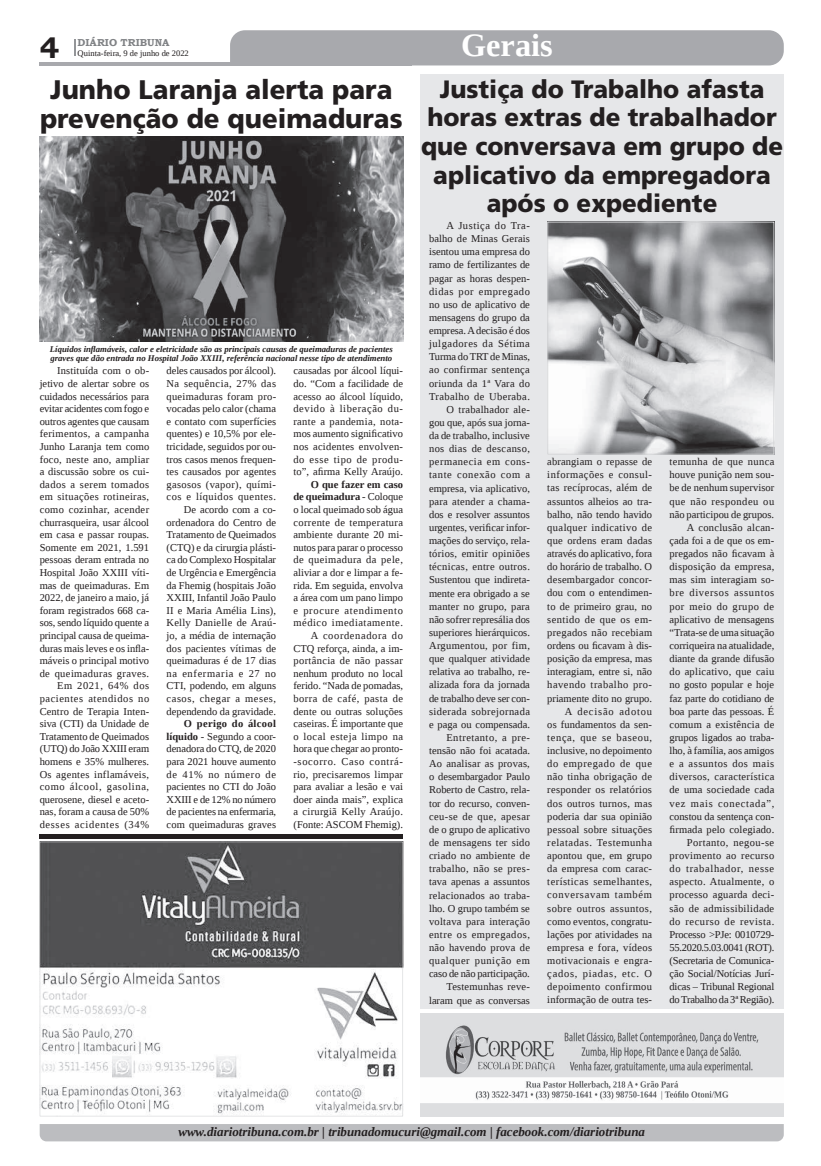
<style>
.page{position:relative;width:821px;height:1166px;background:#fff}
.page>*{position:absolute;margin:0;border:0;box-sizing:border-box;transform-origin:0 0}
.t1{font:700 32.38px "Liberation Serif";color:#fff}
.t2{font:700 29.31px "Bookman Old Style";color:#231f20}
.t3{font:900 26.86px/28.7px "Frutiger LT Std";color:#231f20;text-align:center;scale:.96 1}
.t4{font:900 25.11px/28.7px "Frutiger LT Std";color:#231f20;text-align:center;scale:.96 1}
.t5{font:italic 700 12.95px "Liberation Serif";color:#231f20}
.t6{font:10.5px/13.1px "Liberation Serif";letter-spacing:.01em;color:#231f20;text-align:right}
.t7{font:700 10.06px "Bookman Old Style";color:#808285}
.t8{font:italic 700 8.75px/9.6px "Liberation Serif";color:#231f20}
.t9{font:8.4px "Liberation Serif";color:#231f20}
.s1{font-weight:700}
</style>
<div class="page">
<svg style="left:74px;top:39px;width:2px;height:17px"></svg>
<hr style="left:40px;top:62px;width:372px;height:3px;background:#a8a9ad">
<div style="left:230px;top:30px;width:554px;height:35px;background:#a8a9ad"></div>
<div style="left:40px;top:1124px;width:744px;height:17px;background:#bcbdc0"></div>
<img style="left:420px;top:1013px;width:364px;height:103px">
<div style="left:420px;top:74px;width:364px;height:934px;background:#e6e7e9"></div>
<svg style="left:547px;top:222px;width:227px;height:233px"></svg>
<img style="left:40px;top:137px;width:363px;height:204px">
<svg style="left:40px;top:842px;width:363px;height:274px"></svg>
<hr style="left:40px;top:834px;width:363px;height:4px;background:#231f20">
<h2 class="t2" style="left:40px;top:27px;width:21px">4</h2>
<p class="t7" style="left:78px;top:35px;width:93px">DIÁRIO TRIBUNA</p>
<p class="t9" style="left:78px;top:48px;width:113px">Quinta-feira, 9 de junho de 2022</p>
<h3 class="t3" style="left:40px;top:75px;width:379px">Junho Laranja alerta para prevenção de queimaduras</h3>
<p class="t8" style="left:50px;top:344px;width:344px">Líquidos inflamáveis, calor e eletricidade são as principais causas de queimaduras de pacientes graves que dão entrada no Hospital João XXIII, referência nacional nesse tipo de atendimento</p>
<p class="t6" style="left:40px;top:364px;width:111px;line-height:12.6px">Instituída com o ob&shy;jetivo de alertar sobre os cuidados necessários para evitar acidentes com fogo e outros agentes que causam ferimentos, a campanha<br>Junho Laranja tem como foco, neste ano, ampliar a discussão sobre os cui&shy;dados a serem tomados em situações rotineiras, como cozinhar, acender churrasqueira, usar álcool em casa e passar roupas.<br>Somente em 2021, 1.591 pessoas deram entrada no<br>Hospital João XXIII víti&shy;mas de queimaduras. Em<br>2022, de janeiro a maio, já foram registrados 668 ca&shy;sos, sendo líquido quente a principal causa de queima&shy;duras mais leves e os infla&shy;máveis o principal motivo de queimaduras graves.<br>Em 2021, 64% dos pacientes atendidos no<br>Centro de Terapia Inten&shy;siva (CTI) da Unidade de<br>Tratamento de Queimados (UTQ) do João XXIII eram homens e 35% mulheres.<br>Os agentes inflamáveis, como álcool, gasolina, querosene, diesel e aceto&shy;nas, foram a causa de 50% desses acidentes (34%</p>
<p class="t6" style="left:167px;top:364px;width:111px;line-height:12.6px">deles causados por álcool).<br>Na sequência, 27% das queimaduras foram pro&shy;vocadas pelo calor (chama e contato com superfícies quentes) e 10,5% por ele&shy;tricidade, seguidos por ou&shy;tros casos menos frequen&shy;tes causados por agentes gasosos (vapor), quími&shy;cos e líquidos quentes.<br>De acordo com a co&shy;ordenadora do Centro de<br>Tratamento de Queimados (CTQ) e da cirurgia plásti&shy;ca do Complexo Hospitalar de Urgência e Emergência da Fhemig (hospitais João<br>XXIII, Infantil João Paulo<br>II e Maria Amélia Lins),<br>Kelly Danielle de Araú&shy;jo, a média de internação dos pacientes vítimas de queimaduras é de 17 dias na enfermaria e 27 no<br>CTI, podendo, em alguns casos, chegar a meses, dependendo da gravidade.</p>
<p class="t6" style="left:167px;top:717px;width:111px;line-height:12.6px;text-align:justify;text-indent:17px"><span class="s1">O perigo do álcool líquido</span> - Segundo a coor&shy;denadora do CTQ, de 2020 para 2021 houve aumento de 41% no número de pacientes no CTI do João XXIII e de 12% no número de pacientes na enfermaria, com queimaduras graves</p>
<p class="t6" style="left:293px;top:364px;width:111px;line-height:12.6px;text-align:justify">causadas por álcool líqui&shy;do. “Com a facilidade de acesso ao álcool líquido, devido à liberação du&shy;rante a pandemia, nota&shy;mos aumento significativo nos acidentes envolven&shy;do esse tipo de produ&shy;to”, afirma Kelly Araújo.</p>
<p class="t6" style="left:293px;top:478px;width:111px;line-height:12.6px"><span class="s1">O que fazer em caso<br>de queimadura</span> - Coloque o local queimado sob água corrente de temperatura ambiente durante 20 mi&shy;nutos para parar o processo de queimadura da pele, aliviar a dor e limpar a fe&shy;rida. Em seguida, envolva a área com um pano limpo e procure atendimento médico imediatamente.<br>A coordenadora do<br>CTQ reforça, ainda, a im&shy;portância de não passar nenhum produto no local ferido. “Nada de pomadas, borra de café, pasta de dente ou outras soluções caseiras. É importante que o local esteja limpo na hora que chegar ao pronto--socorro. Caso contrá&shy;rio, precisaremos limpar para avaliar a lesão e vai doer ainda mais”, explica a cirurgiã Kelly Araújo. (Fonte: ASCOM Fhemig).</p>
<h1 class="t1" style="left:461px;top:24px;width:93px">Gerais</h1>
<h3 class="t4" style="left:421px;top:74px;width:379px">Justiça do Trabalho afasta horas extras de trabalhador que conversava em grupo de aplicativo da empregadora após o expediente</h3>
<p class="t6" style="left:429px;top:219px;width:102px">A Justiça do Tra&shy;balho de Minas Gerais isentou uma empresa do ramo de fertilizantes de pagar as horas despen&shy;didas por empregado no uso de aplicativo de mensagens do grupo da empresa. A decisão é dos julgadores da Sétima<br>Turma do TRT de Minas, ao confirmar sentença oriunda da 1ª Vara do<br>Trabalho de Uberaba.<br>O trabalhador ale&shy;gou que, após sua jorna&shy;da de trabalho, inclusive nos dias de descanso, permanecia em cons&shy;tante conexão com a empresa, via aplicativo, para atender a chama&shy;dos e resolver assuntos urgentes, verificar infor&shy;mações do serviço, rela&shy;tórios, emitir opiniões técnicas, entre outros.<br>Sustentou que indireta&shy;mente era obrigado a se manter no grupo, para não sofrer represália dos superiores hierárquicos.<br>Argumentou, por fim, que qualquer atividade relativa ao trabalho, re&shy;alizada fora da jornada de trabalho deve ser con&shy;siderada sobrejornada e paga ou compensada.<br>Entretanto, a pre&shy;tensão não foi acatada.<br>Ao analisar as provas, o desembargador Paulo<br>Roberto de Castro, rela&shy;tor do recurso, conven&shy;ceu-se de que, apesar de o grupo de aplicativo de mensagens ter sido criado no ambiente de trabalho, não se pres&shy;tava apenas a assuntos relacionados ao traba&shy;lho. O grupo também se voltava para interação entre os empregados, não havendo prova de qualquer punição em caso de não participação.<br>Testemunhas reve&shy;laram que as conversas</p>
<p class="t6" style="left:547px;top:455px;width:106px">abrangiam o repasse de informações e consul&shy;tas recíprocas, além de assuntos alheios ao tra&shy;balho, não tendo havido qualquer indicativo de que ordens eram dadas através do aplicativo, fora do horário de trabalho. O desembargador concor&shy;dou com o entendimen&shy;to de primeiro grau, no sentido de que os em&shy;pregados não recebiam ordens ou ficavam à dis&shy;posição da empresa, mas interagiam, entre si, não havendo trabalho pro&shy;priamente dito no grupo.<br>A decisão adotou<br>os fundamentos da sen&shy;tença, que se baseou, inclusive, no depoimento do empregado de que não tinha obrigação de responder os relatórios dos outros turnos, mas poderia dar sua opinião pessoal sobre situações relatadas. Testemunha apontou que, em grupo da empresa com carac&shy;terísticas semelhantes, conversavam também sobre outros assuntos, como eventos, congratu&shy;lações por atividades na empresa e fora, vídeos motivacionais e engra&shy;çados, piadas, etc. O depoimento confirmou informação de outra tes-</p>
<p class="t6" style="left:669px;top:455px;width:106px">temunha de que nunca houve punição nem sou&shy;be de nenhum supervisor que não respondeu ou não participou de grupos.<br>A conclusão alcan&shy;çada foi a de que os em&shy;pregados não ficavam à disposição da empresa, mas sim interagiam so&shy;bre diversos assuntos por meio do grupo de aplicativo de mensagens “Trata-se de uma situação corriqueira na atualidade, diante da grande difusão do aplicativo, que caiu no gosto popular e hoje faz parte do cotidiano de boa parte das pessoas. É comum a existência de grupos ligados ao traba&shy;lho, à família, aos amigos e a assuntos dos mais diversos, característica de uma sociedade cada vez mais conectada”, constou da sentença con&shy;firmada pelo colegiado.<br>Portanto, negou-se provimento ao recurso do trabalhador, nesse aspecto. Atualmente, o processo aguarda deci&shy;são de admissibilidade do recurso de revista.<br>Processo &gt;PJe: 0010729-<br>55.2020.5.03.0041 (ROT). (Secretaria de Comunica&shy;ção Social/Notícias Jurí&shy;dicas – Tribunal Regional do Trabalho da 3ª Região).</p>
<p class="t5" style="left:178px;top:1123px;width:468px">www.diariotribuna.com.br | tribunadomucuri@gmail.com | facebook.com/diariotribuna</p>
</div>
